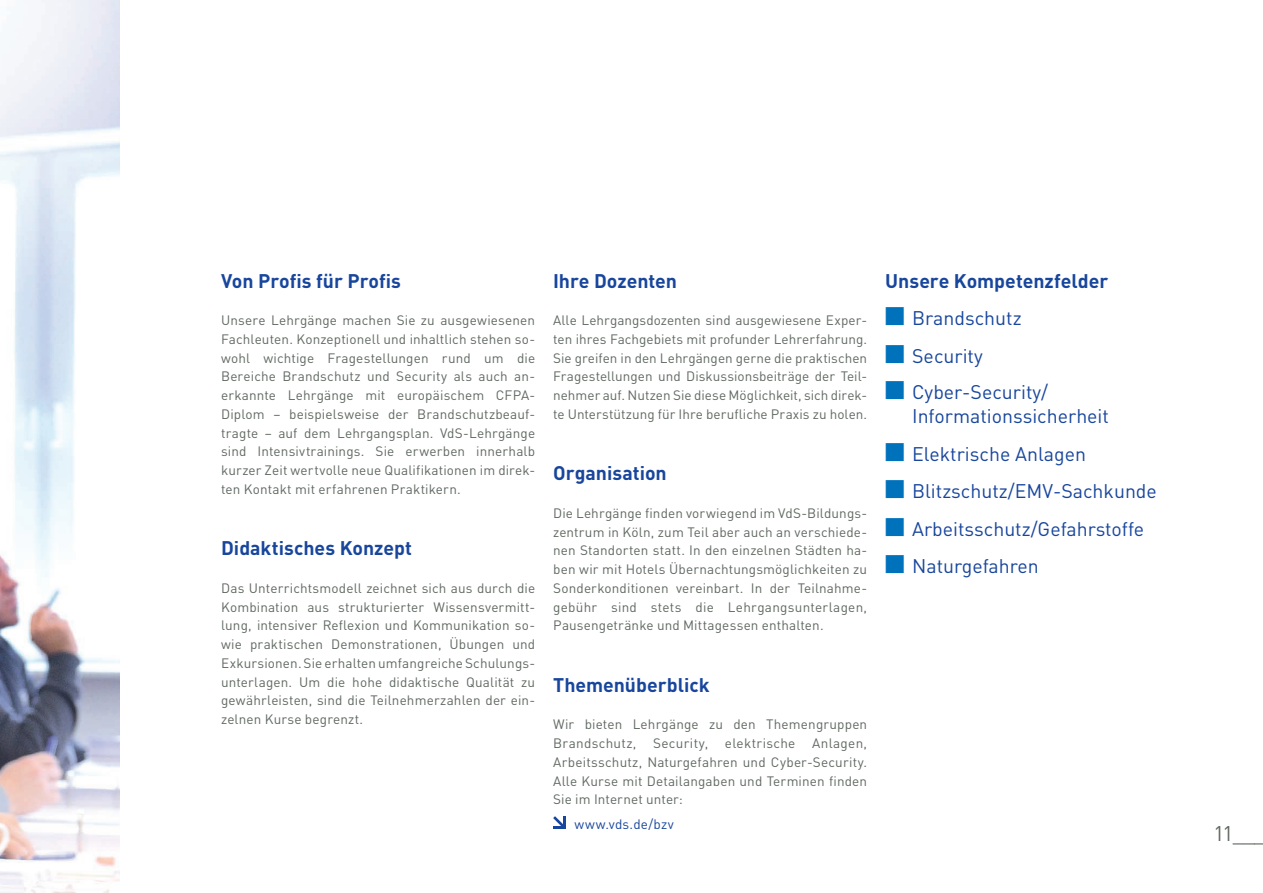
<style>
.page{position:relative;width:1263px;height:893px;background:#fff}
.page>*{position:absolute;margin:0;border:0;box-sizing:border-box;transform-origin:0 0}
.t1{font:21px "DIN Pro";color:#606861}
.t2{font:19.5px/24px "DIN Pro";color:#18469d}
.t3{font:700 19.5px "DIN Pro";color:#18469d}
.t4{font:13.5px/18.8px "DIN Pro";letter-spacing:.01em;color:#606861}
.t5{font:13.5px "DIN Pro";letter-spacing:.015em;color:#18469d}
</style>
<div class="page">
<img style="left:0;top:0;width:119px;height:893px">
<svg style="left:553px;top:816px;width:13px;height:13px"></svg>
<h2 class="t3" style="left:221px;top:264px;width:181px">Von Profis für Profis</h2>
<p class="t4" style="left:221px;top:310px;width:316px">Unsere Lehrgänge machen Sie zu ausgewiesenen Fachleuten. Konzeptionell und inhaltlich stehen so&shy;wohl wichtige Fragestellungen rund um die Bereiche Brandschutz und Security als auch an&shy;erkannte Lehrgänge mit europäischem CFPA-Diplom – beispielsweise der Brandschutzbeauf&shy;tragte – auf dem Lehrgangsplan. VdS-Lehrgänge sind Intensivtrainings. Sie erwerben innerhalb kurzer Zeit wertvolle neue Qualifikationen im direk&shy;ten Kontakt mit erfahrenen Praktikern.</p>
<h2 class="t3" style="left:221px;top:532px;width:192px">Didaktisches Konzept</h2>
<p class="t4" style="left:221px;top:577px;width:316px">Das Unterrichtsmodell zeichnet sich aus durch die Kombination aus strukturierter Wissensvermitt&shy;lung, intensiver Reflexion und Kommunikation so&shy;wie praktischen Demonstrationen, Übungen und Exkursionen. Sie erhalten umfangreiche Schulungs&shy;unterlagen. Um die hohe didaktische Qualität zu gewährleisten, sind die Teilnehmerzahlen der ein&shy;zelnen Kurse begrenzt.</p>
<h2 class="t3" style="left:553px;top:264px;width:125px">Ihre Dozenten</h2>
<p class="t4" style="left:553px;top:310px;width:316px;text-align:justify">Alle Lehrgangsdozenten sind ausgewiesene Exper&shy;ten ihres Fachgebiets mit profunder Lehrerfahrung.<br>Sie greifen in den Lehrgängen gerne die praktischen Fragestellungen und Diskussionsbeiträge der Teil&shy;nehmer auf. Nutzen Sie diese Möglichkeit, sich direk&shy;te Unterstützung für Ihre berufliche Praxis zu holen.</p>
<h2 class="t3" style="left:553px;top:457px;width:115px">Organisation</h2>
<p class="t4" style="left:553px;top:502px;width:316px">Die Lehrgänge finden vorwiegend im VdS-Bildungs&shy;zentrum in Köln, zum Teil aber auch an verschiede&shy;nen Standorten statt. In den einzelnen Städten ha&shy;ben wir mit Hotels Übernachtungsmöglichkeiten zu Sonderkonditionen vereinbart. In der Teilnahme&shy;gebühr sind stets die Lehrgangsunterlagen, Pausengetränke und Mittagessen enthalten.</p>
<h2 class="t3" style="left:553px;top:669px;width:158px">Themenüberblick</h2>
<p class="t4" style="left:553px;top:714px;width:316px;text-align:justify">Wir bieten Lehrgänge zu den Themengruppen Brandschutz, Security, elektrische Anlagen, Arbeitsschutz, Naturgefahren und Cyber-Security.<br>Alle Kurse mit Detailangaben und Terminen finden Sie im Internet unter:</p>
<p class="t5" style="left:574px;top:814px;width:101px">www.vds.de/bzv</p>
<h2 class="t3" style="left:885px;top:264px;width:225px">Unsere Kompetenzfelder</h2>
<h2 class="t2" style="left:885px;top:304px;width:138px"><sup>■</sup> Brandschutz</h2>
<h2 class="t2" style="left:885px;top:342px;width:99px"><sup>■</sup> Security</h2>
<h2 class="t2" style="left:912px;top:378px;width:198px;text-indent:-27px"><sup>■</sup> Cyber-Security/<br>Informationssicherheit</h2>
<h2 class="t2" style="left:885px;top:440px;width:202px"><sup>■</sup> Elektrische Anlagen</h2>
<h2 class="t2" style="left:885px;top:477px;width:273px"><sup>■</sup> Blitzschutz/EMV-Sachkunde</h2>
<h2 class="t2" style="left:885px;top:515px;width:260px"><sup>■</sup> Arbeitsschutz/Gefahrstoffe</h2>
<h2 class="t2" style="left:885px;top:552px;width:155px"><sup>■</sup> Naturgefahren</h2>
<h1 class="t1" style="left:1213px;top:817px;width:54px">11___</h1>
</div>
